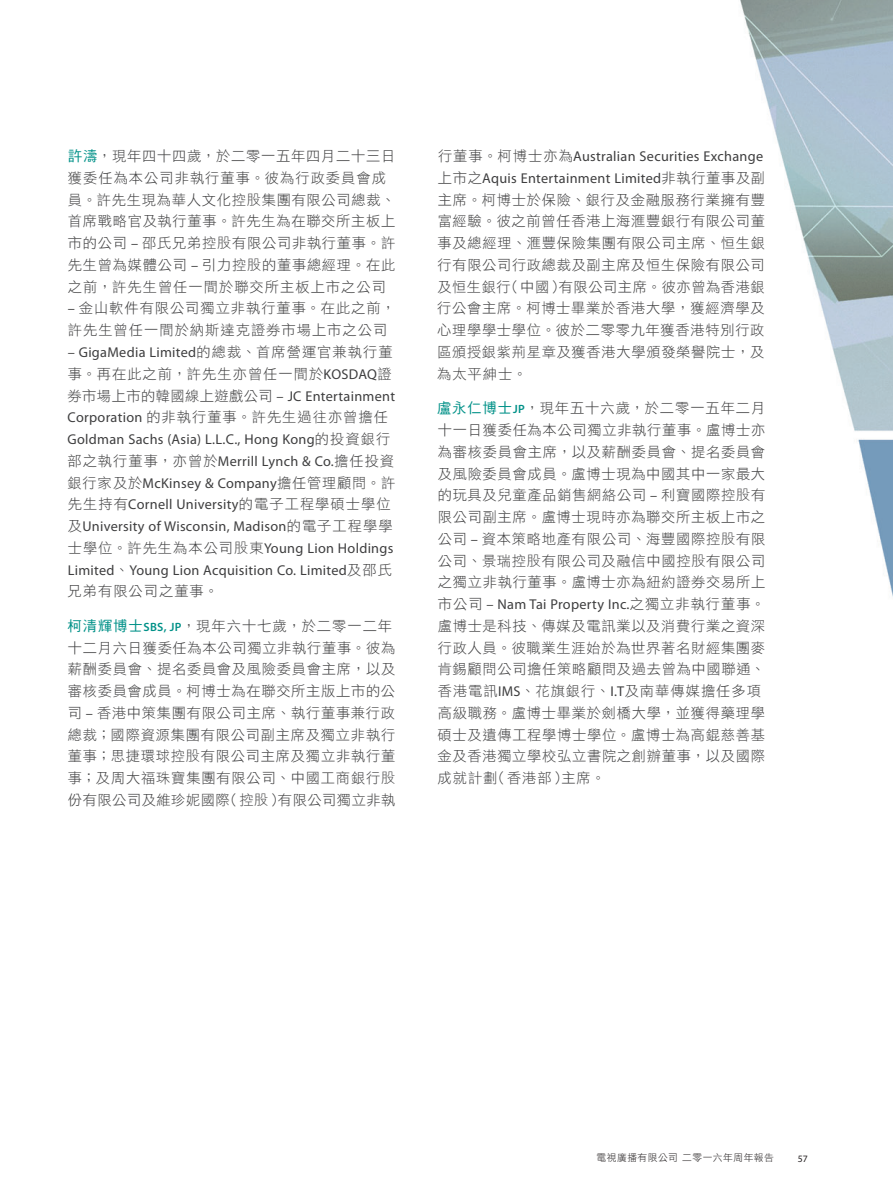
<style>
.page{position:relative;width:893px;height:1204px;background:#fff}
.page>*{position:absolute;margin:0;border:0;box-sizing:border-box;transform-origin:0 0}
.t1{font:14.25px/21.8px "DF Hei Std W3";letter-spacing:.05em;color:#3e3e3f}
.t2{font:14.25px/21.8px "Myriad Pro";letter-spacing:.02em;color:#3e3e3f}
.t3{font:14.25px/21.8px "DF Hei Std W3";letter-spacing:.07em;color:#3e3e3f}
.t4{font:9.75px "DF Hei HK W3";letter-spacing:.05em;color:#231f20}
.t5{font:9.75px "Myriad Pro";color:#231f20}
.s1{font-family:"DF Hei Std W5";color:#009188}
.s2{font-family:"M Hei HKS";font-weight:300}
.s3{font-family:"Myriad Pro"}
.s4{font-family:"DF Hei Std W3"}
.s5{font-family:"Myriad Pro";font-weight:600;font-size:12px;color:#009188}
</style>
<div class="page">
<img style="left:740px;top:0;width:153px;height:597px">
<p class="t1" style="left:68px;top:145px;width:329px"><span class="s1">許濤</span>，現年四十四歲，於二零一五年四月二十三日獲委任為本公司非執行董事。彼為行政委員會成員。許先生現為華人文化控<span class="s2">股</span>集團有限公司總裁、首席戰略官及執行董事。許先生為在聯交所主板上市的公司 <span class="s3">–</span> 邵氏兄弟控<span class="s2">股</span>有限公司非執行董事。許先生曾為媒體公司 <span class="s3">–</span> 引力控<span class="s2">股</span>的董事總經理。在此之前，許先生曾任一間於聯交所主板上市之公司</p>
<p class="t3" style="left:68px;top:297px;width:329px"><span class="s3">–</span> 金山軟件有限公司獨立非執行董事。在此之前，許先生曾任一間於納斯達克證券市場上市之公司</p>
<p class="t2" style="left:68px;top:341px;width:326px">– GigaMedia Limited<span class="s4">的總裁、首席營運官兼執行董</span></p>
<p class="t3" style="left:68px;top:362px;width:325px">事。再在此之前，許先生亦曾任一間於<span class="s3">KOSDAQ</span>證</p>
<p class="t2" style="left:68px;top:384px;width:329px"><span class="s4">券市場上市的韓國線上遊戲公司</span> – JC Entertainment</p>
<p class="t3" style="left:68px;top:406px;width:322px"><span class="s3">Corporation</span> 的非執行董事。許先生過往亦曾擔任</p>
<p class="t2" style="left:67px;top:428px;width:330px">Goldman Sachs (Asia) L.L.C., Hong Kong<span class="s4">的投資銀行部之執行董事，亦曾於</span>Merrill Lynch &amp; Co.<span class="s4">擔任投資銀行家及於</span>McKinsey &amp; Company<span class="s4">擔任管理顧問。許先生持有</span>Cornell University<span class="s4">的電子工程學碩士學位及</span>University of Wisconsin, Madison<span class="s4">的電子工程學學士學位。許先生為本公司</span><span class="s2">股</span><span class="s4">東</span>Young Lion Holdings Limited<span class="s4">、</span>Young Lion Acquisition Co. Limited<span class="s4">及邵氏</span></p>
<p class="t3" style="left:68px;top:580px;width:152px">兄弟有限公司之董事。</p>
<p class="t1" style="left:68px;top:614px;width:329px"><span class="s1">柯清輝博士</span><span class="s5">SBS, JP</span>，現年六十七歲，於二零一二年十二月六日獲委任為本公司獨立非執行董事。彼為薪酬委員會、提名委員會及風險委員會主席，以及審核委員會成員。柯博士為在聯交所主版上市的公司 <span class="s3">–</span> 香港中策集團有限公司主席、執行董事兼行政總裁；國際資源集團有限公司副主席及獨立非執行董事；思捷環球控<span class="s2">股</span>有限公司主席及獨立非執行董事；及周大福珠寶集團有限公司、中國工商銀行<span class="s2">股</span>份有限公司及維珍妮國際（控<span class="s2">股</span>）有限公司獨立非執</p>
<p class="t2" style="left:438px;top:145px;width:329px"><span class="s4">行董事。柯博士亦為</span>Australian Securities Exchange<span class="s4">上市之</span>Aquis Entertainment Limited<span class="s4">非執行董事及副</span></p>
<p class="t1" style="left:437px;top:188px;width:330px;text-align:justify">主席。柯博士於保險、銀行及金融服務行業擁有豐富經驗。彼之前曾任香港上海滙豐銀行有限公司董事及總經理、滙豐保險集團有限公司主席、恒生銀行有限公司行政總裁及副主席及恒生保險有限公司及恒生銀行（中國）有限公司主席。彼亦曾為香港銀行公會主席。柯博士畢業於香港大學，獲經濟學及心理學學士學位。彼於二零零九年獲香港特別行政區頒授銀紫荊星章及獲香港大學頒發榮譽院士，及為太平紳士。</p>
<p class="t1" style="left:437px;top:397px;width:330px;text-align:justify"><span class="s1">盧永仁博士</span><span class="s5">JP</span>，現年五十六歲，於二零一五年二月十一日獲委任為本公司獨立非執行董事。盧博士亦為審核委員會主席，以及薪酬委員會、提名委員會及風險委員會成員。盧博士現為中國其中一家最大的玩具及兒童產品銷售網絡公司 <span class="s3">–</span> 利寶國際控<span class="s2">股</span>有限公司副主席。盧博士現時亦為聯交所主板上市之公司 <span class="s3">–</span> 資本策略地產有限公司、海豐國際控<span class="s2">股</span>有限公司、景瑞控<span class="s2">股</span>有限公司及融信中國控<span class="s2">股</span>有限公司之獨立非執行董事。盧博士亦為紐約證券交易所上</p>
<p class="t2" style="left:438px;top:593px;width:329px"><span class="s4">市公司</span> – Nam Tai Property Inc.<span class="s4">之獨立非執行董事。</span></p>
<p class="t1" style="left:437px;top:614px;width:329px">盧博士是科技、傳媒及電訊業以及消費行業之資深行政人員。彼職業生涯始於為世界著名財經集團麥肯錫顧問公司擔任策略顧問及過去曾為中國聯通、香港電訊<span class="s3">IMS</span>、花旗銀行、<span class="s3">I.T</span>及南華傳媒擔任多項高級職務。盧博士畢業於劍橋大學，並獲得藥理學碩士及遺傳工程學博士學位。盧博士為高錕慈善基金及香港獨立學校弘立書院之創辦董事，以及國際成就計劃（香港部）主席。</p>
<p class="t4" style="left:597px;top:1152px;width:179px">電視廣播有限公司 二零一六年周年報告</p>
<p class="t5" style="left:798px;top:1152px;width:12px">57</p>
</div>
